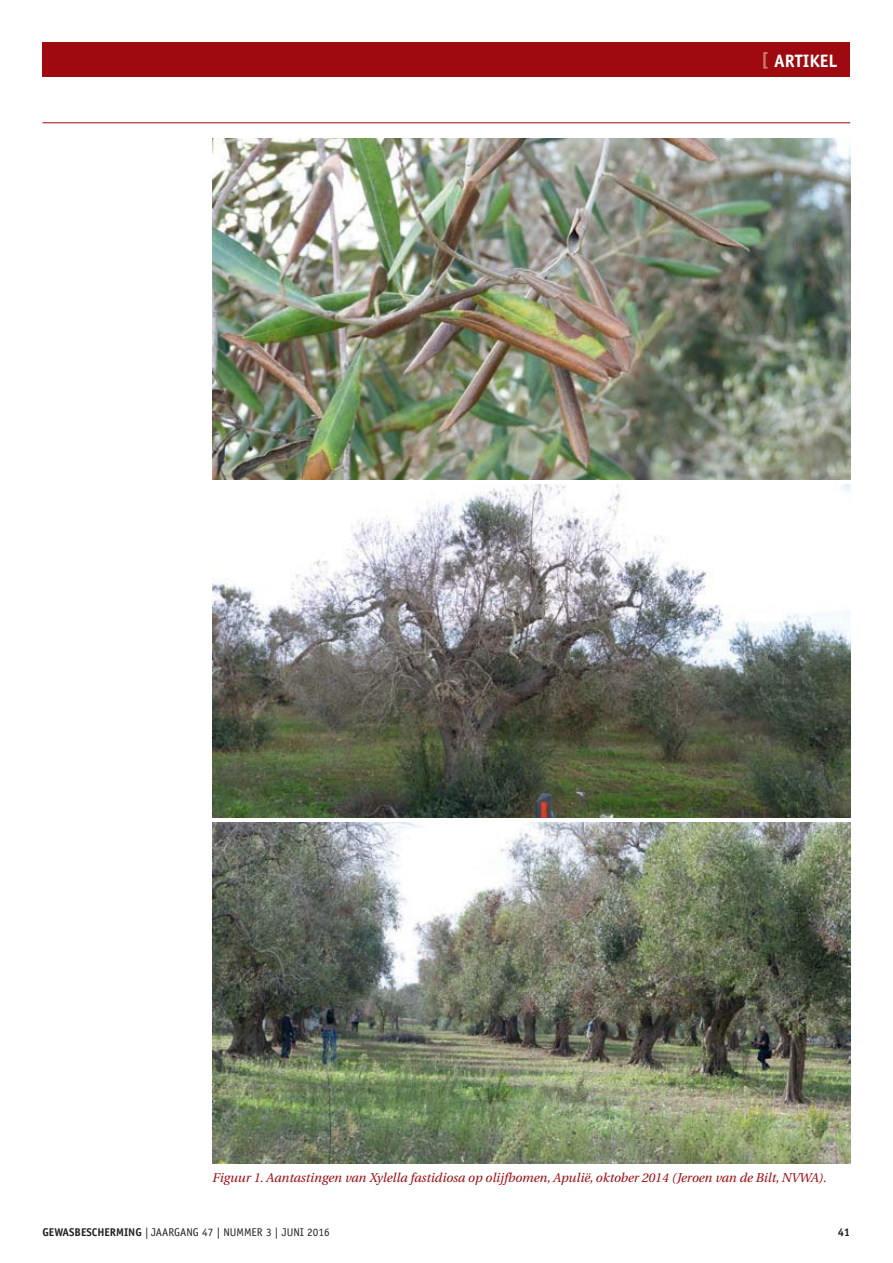
<style>
.page{position:relative;width:893px;height:1263px;background:#fff}
.page>*{position:absolute;margin:0;border:0;box-sizing:border-box;transform-origin:0 0}
.t1{font:700 18px "Officina Sans";color:#fff}
.t2{font:italic 12.75px "Utopia";color:#9e0a0f}
.t3{font:11.25px "Officina Sans";color:#231f20}
.t4{font:700 11.25px "Officina Sans";color:#231f20}
.s1{color:#cb7c64}
.s2{font-weight:700}
</style>
<div class="page">
<div style="left:43px;top:43px;width:807px;height:34px;background:#9e0a0f"></div>
<hr style="left:43px;top:122px;width:807px;height:1px;background:#9e0a0f">
<img style="left:213px;top:138px;width:637px;height:341px">
<img style="left:213px;top:485px;width:637px;height:332px">
<img style="left:213px;top:822px;width:637px;height:342px">
<h1 class="t1" style="left:761px;top:54px;width:78px"><span class="s1">[</span> ARTIKEL</h1>
<p class="t2" style="left:213px;top:1172px;width:616px">Figuur 1. Aantastingen van Xylella fastidiosa op olijfbomen, Apulië, oktober 2014 (Jeroen van de Bilt, NVWA).</p>
<p class="t3" style="left:42px;top:1228px;width:289px"><span class="s2">GEWASBESCHERMING</span> | JAARGANG 47 | NUMMER 3 | JUNI 2016</p>
<p class="t4" style="left:838px;top:1228px;width:14px">41</p>
</div>
